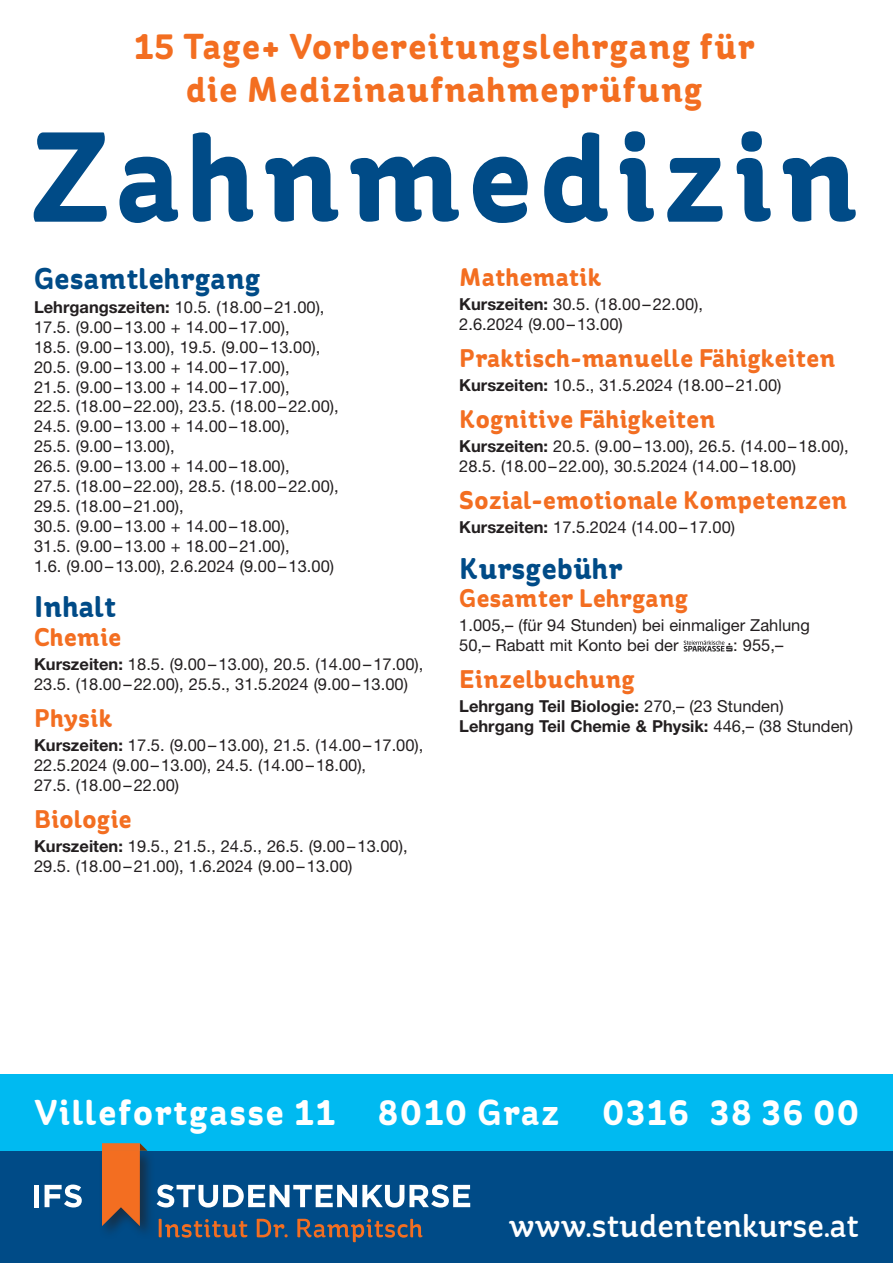
<style>
.page{position:relative;width:893px;height:1263px;background:#fff}
.page>*{position:absolute;margin:0;border:0;box-sizing:border-box;transform-origin:0 0}
.t1{font:700 127.5px "St Ryde";letter-spacing:.06em;color:#004b87}
.t2{font:700 36px/43.3px "St Ryde";letter-spacing:.04em;color:#f36e21;text-align:center}
.t3{font:700 36px "St Ryde";letter-spacing:.055em;color:#fff}
.www{font:500 33px "St Ryde";color:#fff}
.über_gross{font:700 30px "St Ryde";letter-spacing:.02em;color:#004b87}
.über_mittel{font:700 25.5px "St Ryde";letter-spacing:.02em;color:#f36e21}
.fliess{font:16.5px/20px "Helvetica Neue LT Std";color:#231f20}
.fliess-2{font:700 16.5px "Helvetica Neue LT Std";color:#231f20}
.s1{font-weight:700}
.s2{font-weight:400}
</style>
<div class="page">
<div style="left:0;top:1151px;width:893px;height:112px;background:#004b87"></div>
<div style="left:0;top:1074px;width:893px;height:77px;background:#00baf1"></div>
<svg style="left:159px;top:1219px;width:88px;height:18px"></svg>
<svg style="left:257px;top:1219px;width:31px;height:18px"></svg>
<svg style="left:297px;top:1219px;width:125px;height:23px"></svg>
<div style="left:34px;top:1185px;width:5px;height:22px;background:#fff"></div>
<svg style="left:45px;top:1184px;width:37px;height:23px"></svg>
<svg style="left:157px;top:1184px;width:313px;height:23px"></svg>
<div style="left:99px;top:1148px;width:56px;height:91px;background:#231f20;opacity:.6"></div>
<svg style="left:102px;top:1143px;width:45px;height:83px"></svg>
<div style="left:102px;top:1143px;width:38px;height:8px;background:#f36e21"></div>
<svg style="left:684px;top:640px;width:49px;height:11px"></svg>
<p class="t2" style="left:134px;top:26px;width:622px">15 Tage+ Vorbereitungslehrgang für die Medizinaufnahmeprüfung</p>
<p class="t1" style="left:31px;top:101px;width:828px">Zahnmedizin</p>
<p class="über_gross" style="left:34px;top:261px;width:228px">Gesamtlehrgang</p>
<p class="fliess" style="left:34px;top:297px;width:306px"><span class="s1">Lehrgangszeiten:</span> 10.5. (18.00–21.00), 17.5. (9.00–13.00 + 14.00–17.00),<br>18.5. (9.00–13.00), 19.5. (9.00–13.00), 20.5. (9.00–13.00 + 14.00–17.00),<br>21.5. (9.00–13.00 + 14.00–17.00),<br>22.5. (18.00–22.00), 23.5. (18.00–22.00), 24.5. (9.00–13.00 + 14.00–18.00),<br>25.5. (9.00–13.00),<br>26.5. (9.00–13.00 + 14.00–18.00),<br>27.5. (18.00–22.00), 28.5. (18.00–22.00), 29.5. (18.00–21.00),<br>30.5. (9.00–13.00 + 14.00–18.00),<br>31.5. (9.00–13.00 + 18.00–21.00),<br>1.6. (9.00–13.00), 2.6.2024 (9.00–13.00)</p>
<p class="über_gross" style="left:34px;top:589px;width:83px">Inhalt</p>
<p class="über_mittel" style="left:34px;top:621px;width:89px">Chemie</p>
<p class="fliess" style="left:34px;top:654px;width:391px"><span class="s1">Kurszeiten:</span> 18.5. (9.00–13.00), 20.5. (14.00–17.00),<br>23.5. (18.00–22.00), 25.5., 31.5.2024 (9.00–13.00)</p>
<p class="über_mittel" style="left:34px;top:702px;width:79px">Physik</p>
<p class="fliess" style="left:34px;top:735px;width:391px"><span class="s1">Kurszeiten:</span> 17.5. (9.00–13.00), 21.5. (14.00–17.00),<br>22.5.2024 (9.00–13.00), 24.5. (14.00–18.00),<br>27.5. (18.00–22.00)</p>
<p class="über_mittel" style="left:34px;top:803px;width:99px">Biologie</p>
<p class="fliess" style="left:34px;top:835px;width:375px"><span class="s1">Kurszeiten:</span> 19.5., 21.5., 24.5., 26.5. (9.00–13.00),<br>29.5. (18.00–21.00), 1.6.2024 (9.00–13.00)</p>
<p class="über_mittel" style="left:459px;top:262px;width:143px">Mathematik</p>
<p class="fliess" style="left:459px;top:294px;width:245px"><span class="s1">Kurszeiten:</span> 30.5. (18.00–22.00),<br>2.6.2024 (9.00–13.00)</p>
<p class="über_mittel" style="left:459px;top:343px;width:377px">Praktisch-manuelle Fähigkeiten</p>
<p class="fliess" style="left:459px;top:375px;width:324px"><span class="s1">Kurszeiten:</span> 10.5., 31.5.2024 (18.00–21.00)</p>
<p class="über_mittel" style="left:459px;top:404px;width:258px">Kognitive Fähigkeiten</p>
<p class="fliess" style="left:459px;top:436px;width:391px"><span class="s1">Kurszeiten:</span> 20.5. (9.00–13.00), 26.5. (14.00–18.00),<br>28.5. (18.00–22.00), 30.5.2024 (14.00–18.00)</p>
<p class="über_mittel" style="left:459px;top:485px;width:389px">Sozial-emotionale Kompetenzen</p>
<p class="fliess" style="left:459px;top:517px;width:277px"><span class="s1">Kurszeiten:</span> 17.5.2024 (14.00–17.00)</p>
<p class="über_gross" style="left:459px;top:550px;width:165px">Kursgebühr</p>
<p class="über_mittel" style="left:459px;top:583px;width:230px">Gesamter Lehrgang</p>
<p class="fliess" style="left:459px;top:615px;width:352px">1.005,– (für 94 Stunden) bei einmaliger Zahlung<br>50,– Rabatt mit Konto bei der</p>
<p class="fliess" style="left:733px;top:635px;width:51px">: 955,–</p>
<p class="über_mittel" style="left:459px;top:664px;width:177px">Einzelbuchung</p>
<p class="fliess-2" style="left:459px;top:696px;width:326px">Lehrgang Teil Biologie: <span class="s2">270,– (23 Stunden)</span></p>
<p class="fliess-2" style="left:459px;top:716px;width:395px">Lehrgang Teil Chemie &amp; Physik: <span class="s2">446,– (38 Stunden)</span></p>
<p class="t3" style="left:34px;top:1091px;width:826px">Villefortgasse 11 8010 Graz 0316 38 36 00</p>
<p class="www" style="left:509px;top:1206px;width:352px">www.studentenkurse.at</p>
</div>
